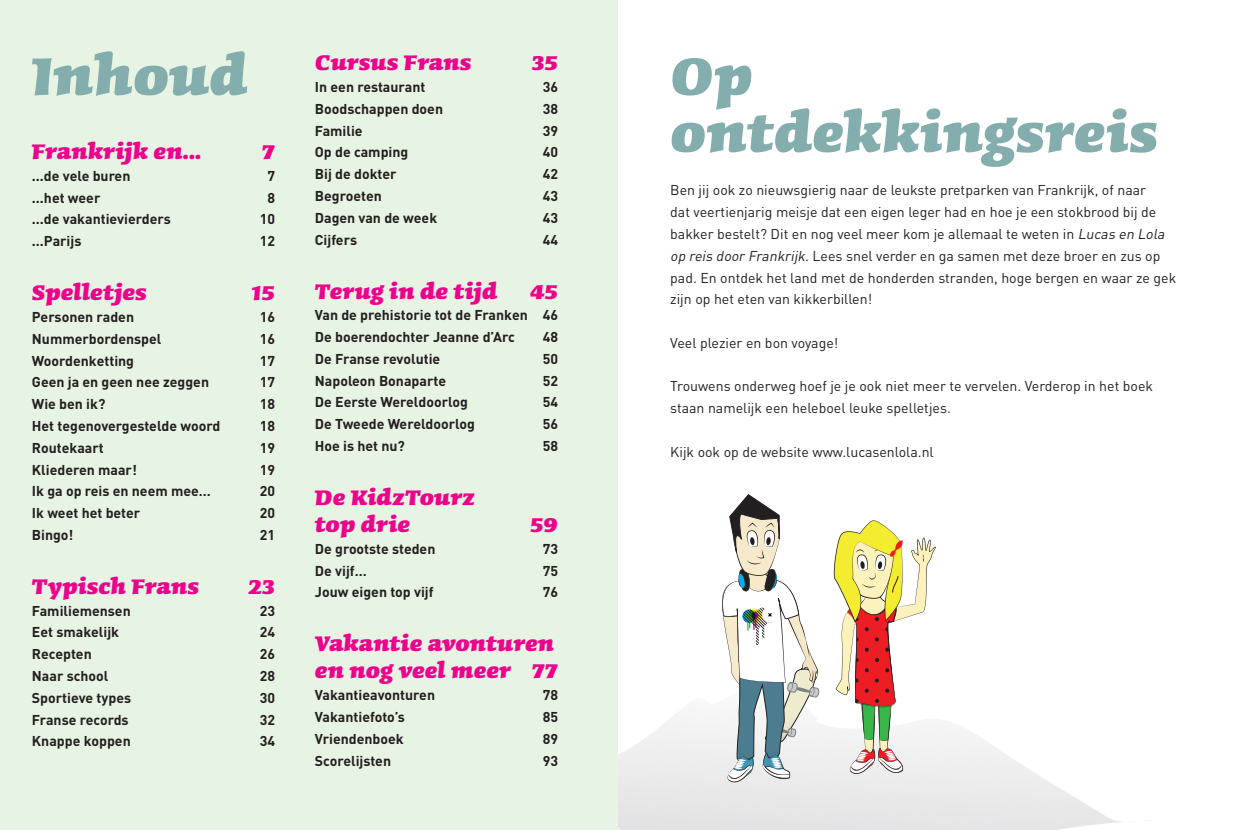
<style>
.page{position:relative;width:1234px;height:830px;background:#fff}
.page>*{position:absolute;margin:0;border:0;box-sizing:border-box;transform-origin:0 0}
.t1{font:900 67.5px/57px "Conga Brava Std";color:#83aead}
.t2{font:900 27px/27px "Conga Brava Std";color:#ed028c}
.t3{font:700 14.1px/21.8px "DIN";color:#231f20}
.t4{font:14.1px/21.8px "DIN";color:#231f20}
.s1{font-style:italic}
</style>
<div class="page">
<svg style="left:617px;top:652px;width:504px;height:177px"></svg>
<div style="left:0;top:0;width:617px;height:829px;background:#e7f3e3"></div>
<svg style="left:717px;top:494px;width:101px;height:293px"></svg>
<svg style="left:832px;top:520px;width:103px;height:258px"></svg>
<h1 class="t1" style="left:32px;top:49px;width:217px">Inhoud</h1>
<h2 class="t2" style="left:32px;top:139px;width:171px">Frankrijk en...</h2>
<h2 class="t2" style="left:262px;top:139px;width:15px">7</h2>
<p class="t3" style="left:32px;top:164px;width:100px">...de vele buren</p>
<p class="t3" style="left:267px;top:164px;width:9px">7</p>
<p class="t3" style="left:32px;top:186px;width:70px">...het weer</p>
<p class="t3" style="left:267px;top:186px;width:9px">8</p>
<p class="t3" style="left:32px;top:208px;width:140px">...de vakantievierders</p>
<p class="t3" style="left:260px;top:208px;width:17px">10</p>
<p class="t3" style="left:32px;top:229px;width:51px">...Parijs</p>
<p class="t3" style="left:260px;top:229px;width:17px">12</p>
<h2 class="t2" style="left:32px;top:280px;width:116px">Spelletjes</h2>
<h2 class="t2" style="left:252px;top:280px;width:25px">15</h2>
<p class="t3" style="left:32px;top:305px;width:104px">Personen raden</p>
<p class="t3" style="left:260px;top:305px;width:17px">16</p>
<p class="t3" style="left:32px;top:327px;width:131px">Nummerbordenspel</p>
<p class="t3" style="left:260px;top:327px;width:17px">16</p>
<p class="t3" style="left:32px;top:349px;width:104px">Woordenketting</p>
<p class="t3" style="left:260px;top:349px;width:17px">17</p>
<p class="t3" style="left:32px;top:370px;width:179px">Geen ja en geen nee zeggen</p>
<p class="t3" style="left:260px;top:370px;width:17px">17</p>
<p class="t3" style="left:32px;top:392px;width:75px">Wie ben ik?</p>
<p class="t3" style="left:260px;top:392px;width:17px">18</p>
<p class="t3" style="left:32px;top:414px;width:190px">Het tegenovergestelde woord</p>
<p class="t3" style="left:260px;top:414px;width:17px">18</p>
<p class="t3" style="left:32px;top:436px;width:73px">Routekaart</p>
<p class="t3" style="left:260px;top:436px;width:17px">19</p>
<p class="t3" style="left:32px;top:457px;width:106px">Kliederen maar!</p>
<p class="t3" style="left:260px;top:457px;width:17px">19</p>
<p class="t3" style="left:32px;top:479px;width:180px">Ik ga op reis en neem mee…</p>
<p class="t3" style="left:260px;top:479px;width:17px">20</p>
<p class="t3" style="left:32px;top:501px;width:110px">Ik weet het beter</p>
<p class="t3" style="left:260px;top:501px;width:17px">20</p>
<p class="t3" style="left:32px;top:523px;width:43px">Bingo!</p>
<p class="t3" style="left:260px;top:523px;width:17px">21</p>
<h2 class="t2" style="left:32px;top:573px;width:169px">Typisch Frans</h2>
<h2 class="t2" style="left:248px;top:573px;width:28px">23</h2>
<p class="t3" style="left:32px;top:598px;width:100px">Familiemensen</p>
<p class="t3" style="left:260px;top:598px;width:17px">23</p>
<p class="t3" style="left:32px;top:620px;width:89px">Eet smakelijk</p>
<p class="t3" style="left:260px;top:620px;width:17px">24</p>
<p class="t3" style="left:32px;top:642px;width:61px">Recepten</p>
<p class="t3" style="left:260px;top:642px;width:17px">26</p>
<p class="t3" style="left:32px;top:664px;width:78px">Naar school</p>
<p class="t3" style="left:260px;top:664px;width:17px">28</p>
<p class="t3" style="left:32px;top:685px;width:101px">Sportieve types</p>
<p class="t3" style="left:260px;top:685px;width:17px">30</p>
<p class="t3" style="left:32px;top:707px;width:98px">Franse records</p>
<p class="t3" style="left:260px;top:707px;width:17px">32</p>
<p class="t3" style="left:32px;top:729px;width:100px">Knappe koppen</p>
<p class="t3" style="left:260px;top:729px;width:17px">34</p>
<h2 class="t2" style="left:315px;top:50px;width:158px">Cursus Frans</h2>
<h2 class="t2" style="left:531px;top:50px;width:28px">35</h2>
<p class="t3" style="left:315px;top:75px;width:112px">In een restaurant</p>
<p class="t3" style="left:542px;top:75px;width:17px">36</p>
<p class="t3" style="left:315px;top:97px;width:130px">Boodschappen doen</p>
<p class="t3" style="left:542px;top:97px;width:17px">38</p>
<p class="t3" style="left:315px;top:119px;width:49px">Familie</p>
<p class="t3" style="left:542px;top:119px;width:17px">39</p>
<p class="t3" style="left:315px;top:141px;width:95px">Op de camping</p>
<p class="t3" style="left:542px;top:141px;width:17px">40</p>
<p class="t3" style="left:315px;top:162px;width:83px">Bij de dokter</p>
<p class="t3" style="left:542px;top:162px;width:17px">42</p>
<p class="t3" style="left:315px;top:184px;width:68px">Begroeten</p>
<p class="t3" style="left:542px;top:184px;width:17px">43</p>
<p class="t3" style="left:315px;top:206px;width:124px">Dagen van de week</p>
<p class="t3" style="left:542px;top:206px;width:17px">43</p>
<p class="t3" style="left:315px;top:228px;width:44px">Cijfers</p>
<p class="t3" style="left:542px;top:228px;width:17px">44</p>
<h2 class="t2" style="left:315px;top:278px;width:244px">Terug in de tijd 45</h2>
<p class="t3" style="left:315px;top:303px;width:244px">Van de prehistorie tot de Franken 46<br>De boerendochter Jeanne d’Arc</p>
<p class="t3" style="left:542px;top:325px;width:17px">48</p>
<p class="t3" style="left:315px;top:347px;width:127px">De Franse revolutie</p>
<p class="t3" style="left:542px;top:347px;width:17px">50</p>
<p class="t3" style="left:315px;top:369px;width:133px">Napoleon Bonaparte</p>
<p class="t3" style="left:542px;top:369px;width:17px">52</p>
<p class="t3" style="left:315px;top:390px;width:155px">De Eerste Wereldoorlog</p>
<p class="t3" style="left:542px;top:390px;width:17px">54</p>
<p class="t3" style="left:315px;top:412px;width:162px">De Tweede Wereldoorlog</p>
<p class="t3" style="left:542px;top:412px;width:17px">56</p>
<p class="t3" style="left:315px;top:434px;width:92px">Hoe is het nu?</p>
<p class="t3" style="left:542px;top:434px;width:17px">58</p>
<h2 class="t2" style="left:315px;top:484px;width:162px">De KidzTourz top drie</h2>
<h2 class="t2" style="left:530px;top:511px;width:29px">59</h2>
<p class="t3" style="left:315px;top:537px;width:122px">De grootste steden</p>
<p class="t3" style="left:542px;top:537px;width:17px">73</p>
<p class="t3" style="left:315px;top:558px;width:53px">De vijf…</p>
<p class="t3" style="left:542px;top:558px;width:17px">75</p>
<p class="t3" style="left:315px;top:580px;width:120px">Jouw eigen top vijf</p>
<p class="t3" style="left:542px;top:580px;width:17px">76</p>
<h2 class="t2" style="left:315px;top:630px;width:244px">Vakantie avonturen en nog veel meer 77</h2>
<p class="t3" style="left:315px;top:683px;width:122px">Vakantieavonturen</p>
<p class="t3" style="left:542px;top:683px;width:17px">78</p>
<p class="t3" style="left:315px;top:705px;width:92px">Vakantiefoto’s</p>
<p class="t3" style="left:542px;top:705px;width:17px">85</p>
<p class="t3" style="left:315px;top:726px;width:90px">Vriendenboek</p>
<p class="t3" style="left:542px;top:726px;width:17px">89</p>
<p class="t3" style="left:315px;top:748px;width:78px">Scorelijsten</p>
<p class="t3" style="left:542px;top:748px;width:17px">93</p>
<h1 class="t1" style="left:670px;top:49px;width:489px">Op ontdekkingsreis</h1>
<p class="t4" style="left:670px;top:179px;width:507px">Ben jij ook zo nieuwsgierig naar de leukste pretparken van Frankrijk, of naar<br>dat veertienjarig meisje dat een eigen leger had en hoe je een stokbrood bij de bakker bestelt? Dit en nog veel meer kom je allemaal te weten in <span class="s1">Lucas en Lola op reis door Frankrijk</span>. Lees snel verder en ga samen met deze broer en zus op pad. En ontdek het land met de honderden stranden, hoge bergen en waar ze gek zijn op het eten van kikkerbillen!</p>
<p class="t4" style="left:670px;top:331px;width:169px">Veel plezier en bon voyage!</p>
<p class="t4" style="left:670px;top:375px;width:484px">Trouwens onderweg hoef je je ook niet meer te vervelen. Verderop in het boek staan namelijk een heleboel leuke spelletjes.</p>
<p class="t4" style="left:670px;top:440px;width:265px">Kijk ook op de website www.lucasenlola.nl</p>
</div>
